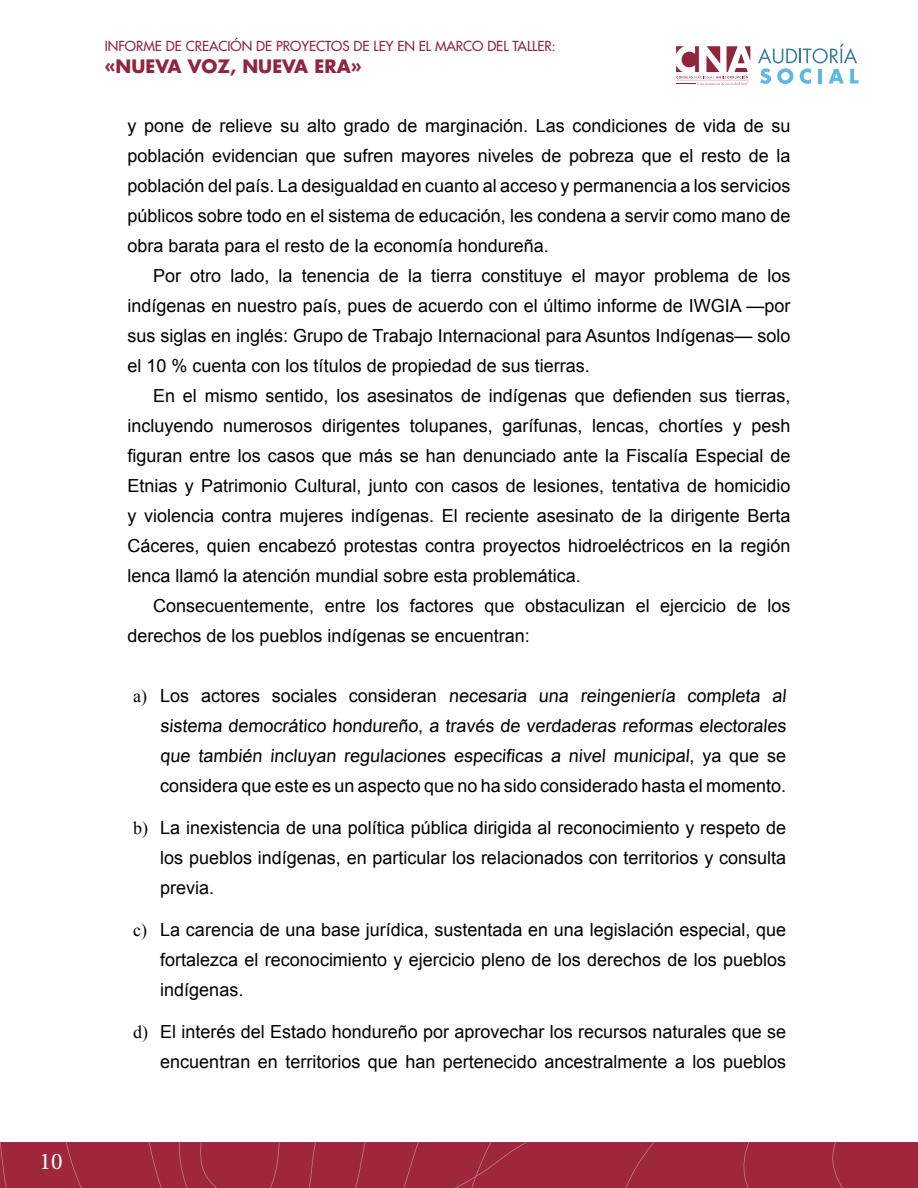
<style>
.page{position:relative;width:918px;height:1188px;background:#fff}
.page>*{position:absolute;margin:0;border:0;box-sizing:border-box;transform-origin:0 0}
.t1{font:24px "Minion Pro";color:#fff}
.t2{font:18px/30px "Arial";color:#000;text-align:justify}
.t3{font:700 18px "Futura Std";color:#91243e}
.t4{font:500 13.5px "Futura Std";color:#91243e}
.s1{font-family:"Times New Roman"}
</style>
<div class="page">
<div style="left:0;top:1142px;width:918px;height:46px;background:#9e263d"></div>
<svg style="left:676px;top:46px;width:74px;height:39px"></svg>
<svg style="left:758px;top:44px;width:101px;height:40px"></svg>
<h1 class="t1" style="left:40px;top:1146px;width:25px">10</h1>
<p class="t4" style="left:105px;top:38px;width:452px">INFORME DE CREACIÓN DE PROYECTOS DE LEY EN EL MARCO DEL TALLER:</p>
<p class="t3" style="left:105px;top:54px;width:258px">«NUEVA VOZ, NUEVA ERA»</p>
<p class="t2" style="left:128px;top:111px;width:664px">y pone de relieve su alto grado de marginación. Las condiciones de vida de su población evidencian que sufren mayores niveles de pobreza que el resto de la población del país. La desigualdad en cuanto al acceso y permanencia a los servicios públicos sobre todo en el sistema de educación, les condena a servir como mano de obra barata para el resto de la economía hondureña.</p>
<p class="t2" style="left:128px;top:261px;width:664px;text-indent:26px">Por otro lado, la tenencia de la tierra constituye el mayor problema de los indígenas en nuestro país, pues de acuerdo con el último informe de IWGIA —por sus siglas en inglés: Grupo de Trabajo Internacional para Asuntos Indígenas— solo el 10 % cuenta con los títulos de propiedad de sus tierras.</p>
<p class="t2" style="left:128px;top:381px;width:664px;text-indent:26px">En el mismo sentido, los asesinatos de indígenas que defienden sus tierras, incluyendo numerosos dirigentes tolupanes, garífunas, lencas, chortíes y pesh figuran entre los casos que más se han denunciado ante la Fiscalía Especial de Etnias y Patrimonio Cultural, junto con casos de lesiones, tentativa de homicidio y violencia contra mujeres indígenas. El reciente asesinato de la dirigente Berta Cáceres, quien encabezó protestas contra proyectos hidroeléctricos en la región lenca llamó la atención mundial sobre esta problemática.</p>
<p class="t2" style="left:128px;top:591px;width:664px;text-indent:26px">Consecuentemente, entre los factores que obstaculizan el ejercicio de los derechos de los pueblos indígenas se encuentran:</p>
<p class="t2" style="left:160px;top:681px;width:629px;text-indent:-27px"><span class="s1">a)</span> Los actores sociales consideran necesaria una reingeniería completa al sistema democrático hondureño, a través de verdaderas reformas electorales que también incluyan regulaciones especificas a nivel municipal, ya que se considera que este es un aspecto que no ha sido considerado hasta el momento.</p>
<p class="t2" style="left:160px;top:813px;width:627px;text-indent:-27px"><span class="s1">b)</span> La inexistencia de una política pública dirigida al reconocimiento y respeto de los pueblos indígenas, en particular los relacionados con territorios y consulta previa.</p>
<p class="t2" style="left:160px;top:915px;width:627px;text-indent:-27px"><span class="s1">c)</span> La carencia de una base jurídica, sustentada en una legislación especial, que fortalezca el reconocimiento y ejercicio pleno de los derechos de los pueblos indígenas.</p>
<p class="t2" style="left:133px;top:1017px;width:654px;text-align:right"><span class="s1">d)</span> El interés del Estado hondureño por aprovechar los recursos naturales que se encuentran en territorios que han pertenecido ancestralmente a los pueblos</p>
</div>
